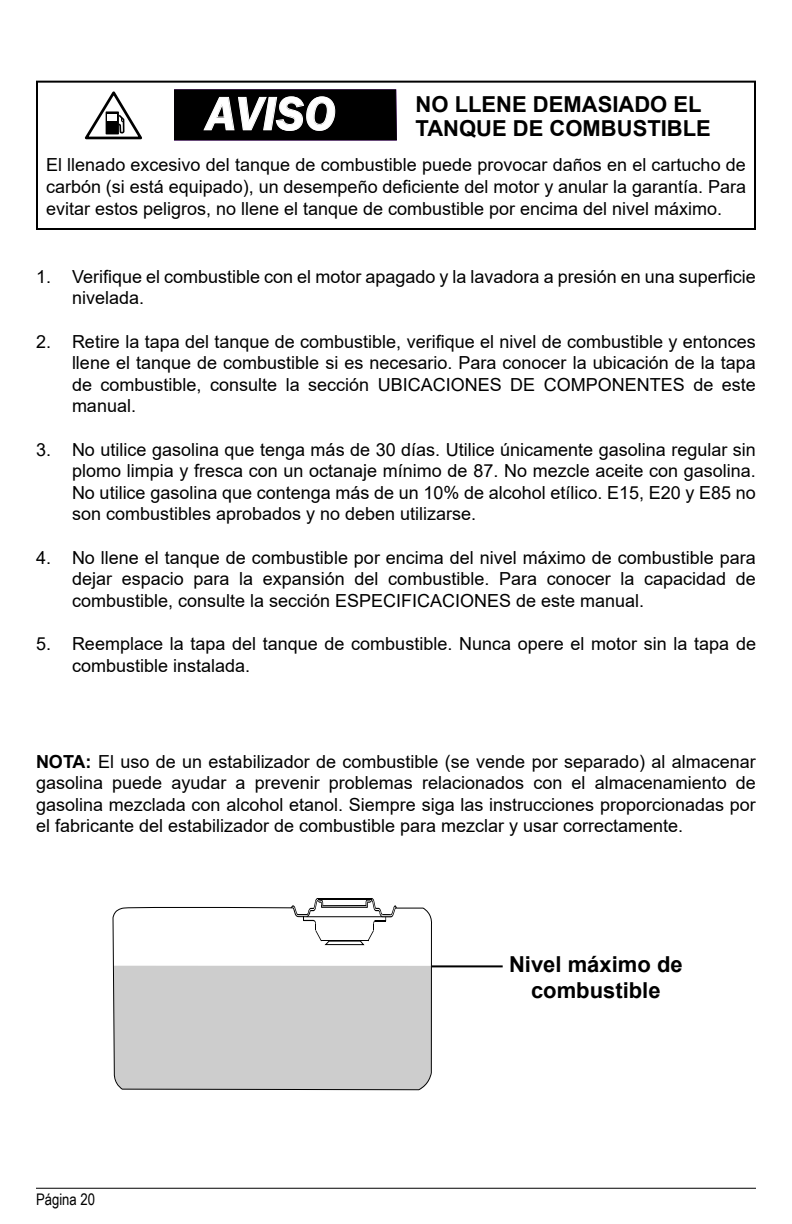
<style>
.page{position:relative;width:792px;height:1224px;background:#fff}
.page>*{position:absolute;margin:0;border:0;box-sizing:border-box;transform-origin:0 0}
.t1{font:italic 600 48.6px "Franklin Gothic";color:#fff}
.t2{font:700 22px/26.4px "Arial";color:#000;text-align:center}
.t3{font:18px/21.6px "Arial";color:#000;text-align:justify}
.t4{font:16px "Arial Narrow";color:#000}
.s1{font-weight:700}
</style>
<div class="page">
<hr style="left:36px;top:1188px;width:720px;height:1px;background:#000">
<div style="left:36px;top:81px;width:720px;height:149px;border:2px solid #000"></div>
<svg style="left:85px;top:91px;width:57px;height:48px"></svg>
<hr style="left:432px;top:965px;width:71px;height:2px;background:#000">
<svg style="left:112px;top:907px;width:321px;height:184px"></svg>
<svg style="left:290px;top:898px;width:108px;height:48px"></svg>
<div style="left:174px;top:89px;width:223px;height:51px;background:#000"></div>
<h1 class="t1" style="left:206px;top:82px;width:131px">AVISO</h1>
<p class="t2" style="left:416px;top:91px;width:288px">NO LLENE DEMASIADO EL</p>
<p class="t2" style="left:416px;top:115px;width:297px">TANQUE DE COMBUSTIBLE</p>
<p class="t3" style="left:46px;top:153px;width:701px">El llenado excesivo del tanque de combustible puede provocar daños en el cartucho de carbón (si está equipado), un desempeño deficiente del motor y anular la garantía. Para evitar estos peligros, no llene el tanque de combustible por encima del nivel máximo.</p>
<p class="t3" style="left:72px;top:266px;width:685px;text-indent:-36px">1. Verifique el combustible con el motor apagado y la lavadora a presión en una superficie nivelada.</p>
<p class="t3" style="left:72px;top:330px;width:685px;text-indent:-36px">2. Retire la tapa del tanque de combustible, verifique el nivel de combustible y entonces llene el tanque de combustible si es necesario. Para conocer la ubicación de la tapa de combustible, consulte la sección UBICACIONES DE COMPONENTES de este manual.</p>
<p class="t3" style="left:72px;top:438px;width:685px;text-indent:-36px">3. No utilice gasolina que tenga más de 30 días. Utilice únicamente gasolina regular sin plomo limpia y fresca con un octanaje mínimo de 87. No mezcle aceite con gasolina.<br>No utilice gasolina que contenga más de un 10% de alcohol etílico. E15, E20 y E85 no son combustibles aprobados y no deben utilizarse.</p>
<p class="t3" style="left:72px;top:546px;width:685px;text-indent:-36px">4. No llene el tanque de combustible por encima del nivel máximo de combustible para dejar espacio para la expansión del combustible. Para conocer la capacidad de combustible, consulte la sección ESPECIFICACIONES de este manual.</p>
<p class="t3" style="left:72px;top:633px;width:686px;text-indent:-36px">5. Reemplace la tapa del tanque de combustible. Nunca opere el motor sin la tapa de combustible instalada.</p>
<p class="t3" style="left:36px;top:750px;width:721px"><span class="s1">NOTA:</span> El uso de un estabilizador de combustible (se vende por separado) al almacenar gasolina puede ayudar a prevenir problemas relacionados con el almacenamiento de gasolina mezclada con alcohol etanol. Siempre siga las instrucciones proporcionadas por el fabricante del estabilizador de combustible para mezclar y usar correctamente.</p>
<p class="t4" style="left:36px;top:1187px;width:61px">Página 20</p>
<p class="t2" style="left:509px;top:951px;width:175px">Nivel máximo de combustible</p>
</div>
